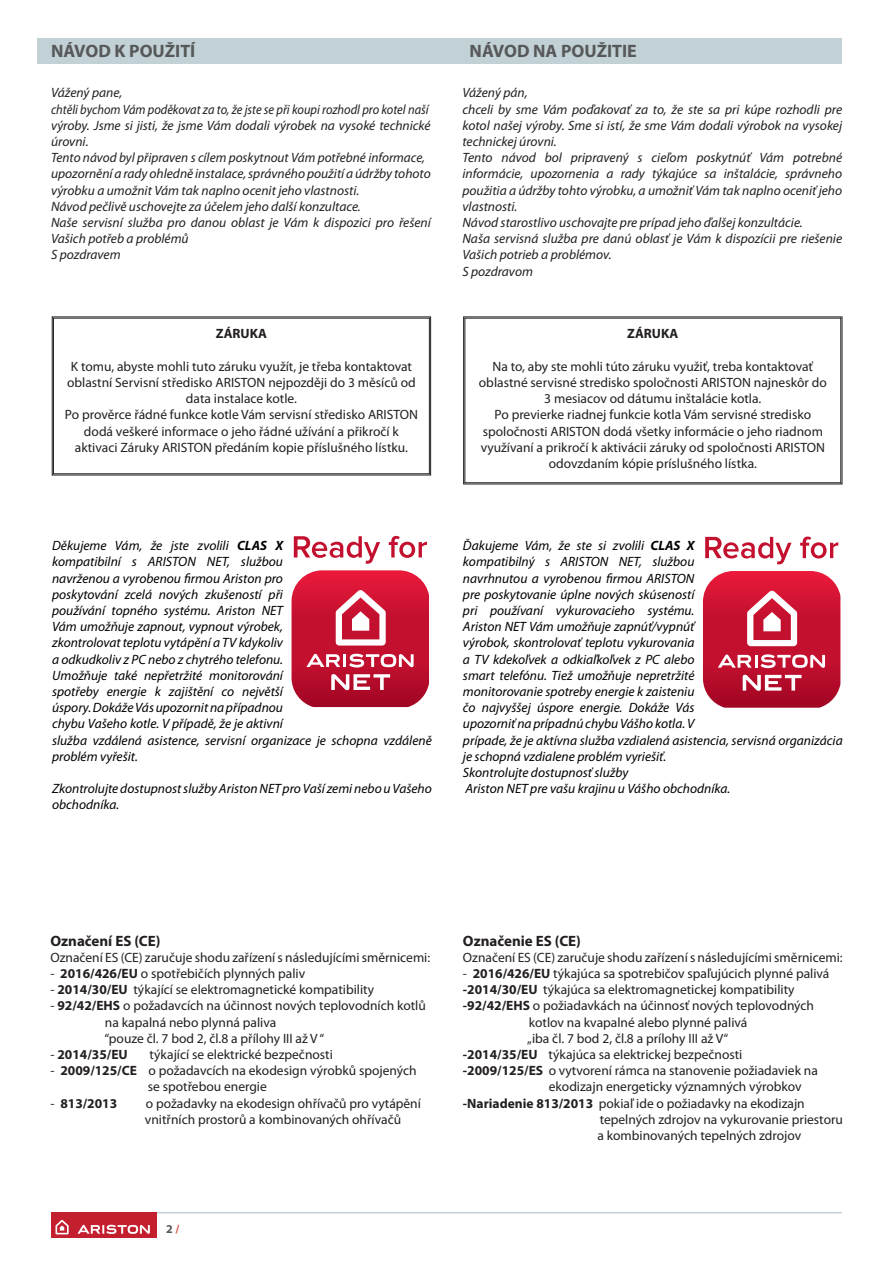
<style>
.page{position:relative;width:893px;height:1263px;background:#fff}
.page>*{position:absolute;margin:0;border:0;box-sizing:border-box;transform-origin:0 0}
.t1{font:700 18px "Myriad Pro";color:#57585a}
.t2{font:700 15px "Myriad Pro";color:#231f20}
.t3{font:13.5px/16.2px "Myriad Pro";color:#231f20}
.t4{font:italic 13.5px/16.2px "Myriad Pro";color:#000}
.t5{font:italic 13.5px/16.2px "Myriad Pro";color:#231f20}
.t6{font:700 13.5px "Myriad Pro";color:#231f20}
.t7{font:700 12px "Myriad Pro";color:#57585a}
.s1{font-weight:700}
.s2{font-weight:400}
.s3{color:#d5553f}
</style>
<div class="page">
<hr style="left:51px;top:1212px;width:791px;height:1px;background:#c2d1d5">
<div style="left:51px;top:1212px;width:106px;height:26px;background:#c41f2e"></div>
<svg style="left:56px;top:1220px;width:13px;height:14px"></svg>
<svg style="left:77px;top:1225px;width:73px;height:9px"></svg>
<div style="left:38px;top:38px;width:804px;height:26px;background:#c2d1d5"></div>
<svg style="left:463px;top:317px;width:379px;height:167px"></svg>
<div style="left:465px;top:318px;width:376px;height:165px;border:1px solid #231f20"></div>
<svg style="left:52px;top:317px;width:379px;height:158px"></svg>
<svg style="left:292px;top:570px;width:137px;height:137px;background:#cd3751"></svg>
<svg style="left:294px;top:536px;width:86px;height:28px"></svg>
<svg style="left:389px;top:536px;width:38px;height:22px"></svg>
<svg style="left:703px;top:571px;width:137px;height:137px;background:#cd3751"></svg>
<svg style="left:705px;top:537px;width:86px;height:27px"></svg>
<svg style="left:800px;top:536px;width:38px;height:22px"></svg>
<h1 class="t1" style="left:51px;top:41px;width:146px">NÁVOD K POUŽITÍ</h1>
<h1 class="t1" style="left:470px;top:41px;width:169px">NÁVOD NA POUŽITIE</h1>
<p class="t5" style="left:462px;top:85px;width:381px">Vážený pán,<br>chceli by sme Vám poďakovať za to, že ste sa pri kúpe rozhodli pre kotol našej výroby. Sme si istí, že sme Vám dodali výrobok na vysokej technickej úrovni.<br>Tento návod bol pripravený s cieľom poskytnúť Vám potrebné informácie, upozornenia a rady týkajúce sa inštalácie, správneho použitia a údržby tohto výrobku, a umožniť Vám tak naplno oceniť jeho vlastnosti.<br>Návod starostlivo uschovajte pre prípad jeho ďalšej konzultácie.<br>Naša servisná služba pre danú oblasť je Vám k dispozícii pre riešenie Vašich potrieb a problémov.<br>S pozdravom</p>
<p class="t5" style="left:51px;top:85px;width:381px">Vážený pane,<br>chtěli bychom Vám poděkovat za to, že jste se při koupi rozhodl pro kotel naší výroby. Jsme si jisti, že jsme Vám dodali výrobek na vysoké technické úrovni.<br>Tento návod byl připraven s cílem poskytnout Vám potřebné informace, upozornění a rady ohledně instalace, správného použití a údržby tohoto výrobku a umožnit Vám tak naplno ocenit jeho vlastnosti.<br>Návod pečlivě uschovejte za účelem jeho další konzultace.<br>Naše servisní služba pro danou oblast je Vám k dispozici pro řešení Vašich potřeb a problémů<br>S pozdravem</p>
<p class="t6" style="left:216px;top:326px;width:53px">ZÁRUKA</p>
<p class="t3" style="left:65px;top:358px;width:354px;text-align:center">K tomu, abyste mohli tuto záruku využít, je třeba kontaktovat oblastní Servisní středisko ARISTON nejpozději do 3 měsíců od data instalace kotle.<br>Po prověrce řádné funkce kotle Vám servisní středisko ARISTON dodá veškeré informace o jeho řádné užívání a přikročí k aktivaci Záruky ARISTON předáním kopie příslušného lístku.</p>
<p class="t4" style="left:52px;top:538px;width:381px">Děkujeme Vám, že jste zvolili <span class="s1">CLAS X<br></span>kompatibilní s ARISTON NET, službou<br>navrženou a vyrobenou firmou Ariston pro<br>poskytování zcelá nových zkušeností při<br>používání topného systému. Ariston NET<br>Vám umožňuje zapnout, vypnout výrobek,<br>zkontrolovat teplotu vytápění a TV kdykoliv<br>a odkudkoliv z PC nebo z chytrého telefonu.<br>Umožňuje také nepřetržité monitorování<br>spotřeby energie k zajištění co největší<br>úspory. Dokáže Vás upozornit na případnou<br>chybu Vašeho kotle. V případě, že je aktivní<br>služba vzdálená asistence, servisní organizace je schopna vzdáleně problém vyřešit.</p>
<p class="t4" style="left:52px;top:781px;width:381px">Zkontrolujte dostupnost služby Ariston NET pro Vaší zemi nebo u Vašeho obchodníka.</p>
<p class="t6" style="left:627px;top:326px;width:53px">ZÁRUKA</p>
<p class="t3" style="left:479px;top:358px;width:349px;text-align:center">Na to, aby ste mohli túto záruku využiť, treba kontaktovať oblastné servisné stredisko spoločnosti ARISTON najneskôr do 3 mesiacov od dátumu inštalácie kotla.<br>Po previerke riadnej funkcie kotla Vám servisné stredisko spoločnosti ARISTON dodá všetky informácie o jeho riadnom využívaní a prikročí k aktivácii záruky od spoločnosti ARISTON odovzdaním kópie príslušného lístka.</p>
<p class="t4" style="left:463px;top:538px;width:381px">Ďakujeme Vám, že ste si zvolili <span class="s1">CLAS X<br></span>kompatibilný s ARISTON NET, službou<br>navrhnutou a vyrobenou firmou ARISTON<br>pre poskytovanie úplne nových skúseností<br>pri používaní vykurovacieho systému.<br>Ariston NET Vám umožňuje zapnúť/vypnúť<br>výrobok, skontrolovať teplotu vykurovania<br>a TV kdekoľvek a odkiaľkoľvek z PC alebo<br>smart telefónu. Tiež umožňuje nepretržité<br>monitorovanie spotreby energie k zaisteniu<br>čo najvyššej úspore energie. Dokáže Vás<br>upozorniť na prípadnú chybu Vášho kotla. V<br>prípade, že je aktívna služba vzdialená asistencia, servisná organizácia je schopná vzdialene problém vyriešiť.<br>Skontrolujte dostupnosť služby<br>Ariston NET pre vašu krajinu u Vášho obchodníka.</p>
<p class="t2" style="left:50px;top:932px;width:112px">Označení ES (CE)</p>
<p class="t3" style="left:50px;top:949px;width:381px">Označení ES (CE) zaručuje shodu zařízení s následujícími směrnicemi:</p>
<p class="t3" style="left:50px;top:965px;width:256px">- <span class="s1">2016/426/EU</span> o spotřebičích plynných paliv</p>
<p class="t3" style="left:50px;top:982px;width:325px">- <span class="s1">2014/30/EU</span> týkající se elektromagnetické kompatibility</p>
<p class="t3" style="left:104px;top:998px;width:323px;text-indent:-54px">- <span class="s1">92/42/EHS</span> o požadavcích na účinnost nových teplovodních kotlů na kapalná nebo plynná paliva<br>“pouze čl. 7 bod 2, čl.8 a přílohy III až V “</p>
<p class="t6" style="left:50px;top:1047px;width:79px"><span class="s2">-</span> 2014/35/EU</p>
<p class="t3" style="left:150px;top:1046px;width:185px">týkající se elektrické bezpečnosti</p>
<p class="t3" style="left:148px;top:1063px;width:270px;text-indent:-97px">- <span class="s1">2009/125/CE</span> o požadavcích na ekodesign výrobků spojených se spotřebou energie</p>
<p class="t6" style="left:50px;top:1095px;width:68px"><span class="s2">-</span> 813/2013</p>
<p class="t3" style="left:145px;top:1095px;width:277px">o požadavky na ekodesign ohřívačů pro vytápění vnitřních prostorů a kombinovaných ohřívačů</p>
<p class="t7" style="left:166px;top:1222px;width:15px">2<span class="s3">/</span></p>
<p class="t2" style="left:463px;top:932px;width:120px">Označenie ES (CE)</p>
<p class="t3" style="left:463px;top:949px;width:381px">Označení ES (CE) zaručuje shodu zařízení s následujícími směrnicemi:</p>
<p class="t3" style="left:463px;top:965px;width:368px">- <span class="s1">2016/426/EU</span> týkajúca sa spotrebičov spaľujúcich plynné palivá</p>
<p class="t3" style="left:463px;top:982px;width:333px"><span class="s1">-2014/30/EU</span> týkajúca sa elektromagnetickej kompatibility</p>
<p class="t3" style="left:463px;top:998px;width:353px"><span class="s1">-92/42/EHS</span> o požiadavkách na účinnosť nových teplovodných</p>
<p class="t3" style="left:529px;top:1014px;width:220px">kotlov na kvapalné alebo plynné palivá</p>
<p class="t3" style="left:527px;top:1030px;width:202px">„iba čl. 7 bod 2, čl.8 a prílohy III až V“</p>
<p class="t3" style="left:463px;top:1046px;width:281px"><span class="s1">-2014/35/EU</span> týkajúca sa elektrickej bezpečnosti</p>
<p class="t3" style="left:463px;top:1063px;width:356px"><span class="s1">-2009/125/ES</span> o vytvorení rámca na stanovenie požiadaviek na</p>
<p class="t3" style="left:549px;top:1079px;width:254px">ekodizajn energeticky významných výrobkov</p>
<p class="t3" style="left:463px;top:1095px;width:343px"><span class="s1">-Nariadenie 813/2013</span> pokiaľ ide o požiadavky na ekodizajn</p>
<p class="t3" style="left:600px;top:1111px;width:245px">tepelných zdrojov na vykurovanie priestoru</p>
<p class="t3" style="left:597px;top:1127px;width:205px">a kombinovaných tepelných zdrojov</p>
</div>
